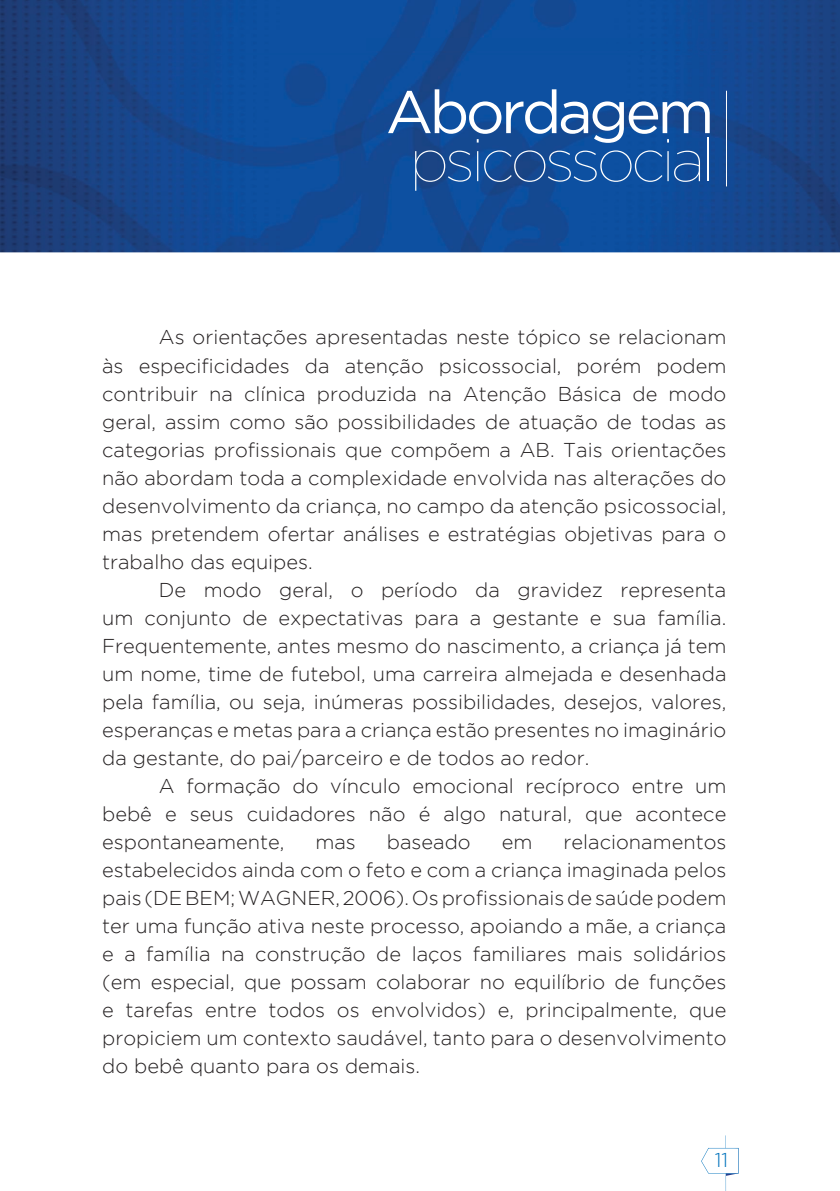
<style>
.page{position:relative;width:840px;height:1191px;background:#fff}
.page>*{position:absolute;margin:0;border:0;box-sizing:border-box;transform-origin:0 0}
.t1{font:100 60px/48px "Gotham";letter-spacing:-.06em;color:#fff;text-align:center}
.t2{font:300 20px/28px "Gotham";color:#231f20;text-align:justify}
.t3{font:300 20px "Gotham";color:#0072bc}
.s1{font-weight:400}
</style>
<div class="page">
<hr style="left:725px;top:1135px;width:1px;height:56px;background:#0072bc">
<svg style="left:701px;top:1148px;width:37px;height:27px"></svg>
<div style="left:715px;top:1153px;width:10px;height:14px;background:#fff"></div>
<img style="left:0;top:0;width:839px;height:252px">
<img style="left:0;top:54px;width:729px;height:1px">
<img style="left:366px;top:38px;width:361px;height:12px">
<hr style="left:725px;top:91px;width:1px;height:95px;background:#fff">
<p class="t1" style="left:385px;top:87px;width:330px"><span class="s1">Abordagem </span>psicossocial</p>
<p class="t2" style="left:159px;top:323px;width:568px">As orientações apresentadas neste tópico se relacionam</p>
<p class="t2" style="left:102px;top:351px;width:625px">às especificidades da atenção psicossocial, porém podem</p>
<p class="t2" style="left:102px;top:379px;width:625px">contribuir na clínica produzida na Atenção Básica de modo</p>
<p class="t2" style="left:102px;top:407px;width:625px">geral, assim como são possibilidades de atuação de todas as</p>
<p class="t2" style="left:102px;top:435px;width:625px">categorias profissionais que compõem a AB. Tais orientações</p>
<p class="t2" style="left:102px;top:463px;width:625px">não abordam toda a complexidade envolvida nas alterações do</p>
<p class="t2" style="left:102px;top:491px;width:625px">desenvolvimento da criança, no campo da atenção psicossocial,</p>
<p class="t2" style="left:102px;top:519px;width:625px">mas pretendem ofertar análises e estratégias objetivas para o</p>
<p class="t2" style="left:102px;top:547px;width:212px">trabalho das equipes.</p>
<p class="t2" style="left:159px;top:575px;width:568px">De modo geral, o período da gravidez representa</p>
<p class="t2" style="left:102px;top:603px;width:625px">um conjunto de expectativas para a gestante e sua família.</p>
<p class="t2" style="left:102px;top:631px;width:625px">Frequentemente, antes mesmo do nascimento, a criança já tem</p>
<p class="t2" style="left:102px;top:659px;width:625px">um nome, time de futebol, uma carreira almejada e desenhada</p>
<p class="t2" style="left:102px;top:687px;width:625px">pela família, ou seja, inúmeras possibilidades, desejos, valores,</p>
<p class="t2" style="left:102px;top:715px;width:625px">esperanças e metas para a criança estão presentes no imaginário</p>
<p class="t2" style="left:102px;top:743px;width:488px">da gestante, do pai/parceiro e de todos ao redor.</p>
<p class="t2" style="left:159px;top:771px;width:568px">A formação do vínculo emocional recíproco entre um</p>
<p class="t2" style="left:102px;top:799px;width:625px">bebê e seus cuidadores não é algo natural, que acontece</p>
<p class="t2" style="left:102px;top:827px;width:184px">espontaneamente,</p>
<p class="t2" style="left:315px;top:827px;width:42px">mas</p>
<p class="t2" style="left:386px;top:827px;width:85px">baseado</p>
<p class="t2" style="left:501px;top:827px;width:32px">em</p>
<p class="t2" style="left:102px;top:827px;width:625px;text-indent:461px">relacionamentos estabelecidos ainda com o feto e com a criança imaginada pelos pais (DE BEM; WAGNER, 2006). Os profissionais de saúde podem ter uma função ativa neste processo, apoiando a mãe, a criança e a família na construção de laços familiares mais solidários (em especial, que possam colaborar no equilíbrio de funções e tarefas entre todos os envolvidos) e, principalmente, que propiciem um contexto saudável, tanto para o desenvolvimento do bebê quanto para os demais.</p>
<p class="t3" style="left:714px;top:1149px;width:15px">11</p>
</div>
